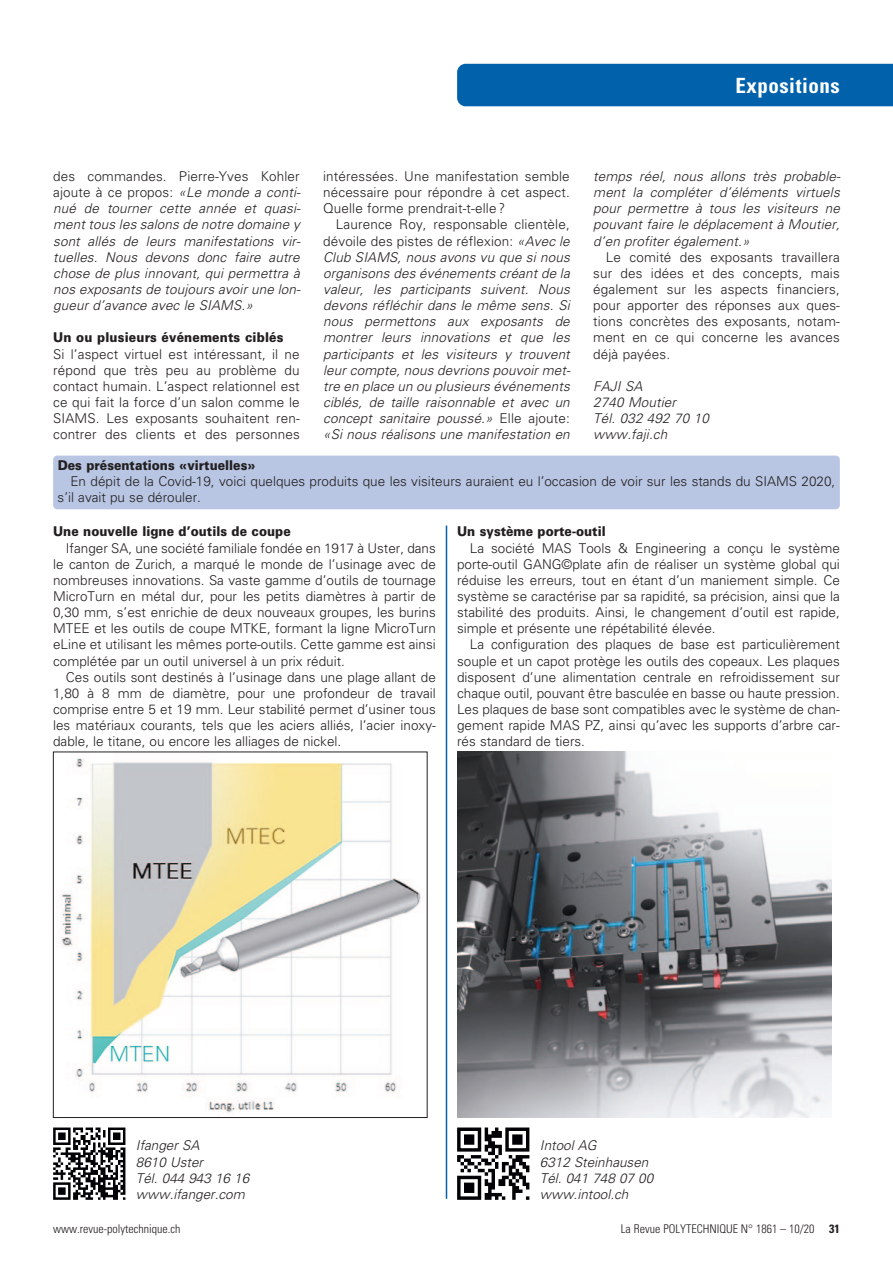
<style>
.page{position:relative;width:893px;height:1263px;background:#fff}
.page>*{position:absolute;margin:0;border:0;box-sizing:border-box;transform-origin:0 0}
.t1{font:700 condensed 21px "Univers";letter-spacing:.025em;color:#fff}
.t2{font:300 13.5px/16.2px "Univers";color:#231f20;text-align:justify}
.t3{font:italic 300 13.5px/16.2px "Univers";letter-spacing:.01em;color:#231f20;text-align:justify}
.t4{font:900 13.5px "Univers";color:#231f20;scale:.9 1}
.t5{font:300 condensed 12px "Univers";color:#231f20}
.s1{font-style:normal}
.s2{font-weight:700}
</style>
<div class="page">
<div style="left:457px;top:64px;width:436px;height:42px;background:#0161ab"></div>
<div style="left:53px;top:456px;width:787px;height:53px;background:#b8c6e3;border-radius:4px"></div>
<img style="left:61px;top:757px;width:361px;height:356px">
<div style="left:53px;top:752px;width:374px;height:366px;border:1px solid #231f20"></div>
<svg style="left:53px;top:1127px;width:72px;height:73px"></svg>
<img style="left:457px;top:752px;width:374px;height:366px">
<svg style="left:457px;top:1127px;width:72px;height:73px"></svg>
<hr style="left:446px;top:525px;width:1px;height:674px;background:#0161ab">
<h1 class="t1" style="left:735px;top:78px;width:106px">Expositions</h1>
<p class="t3" style="left:53px;top:169px;width:249px"><span class="s1">des commandes. Pierre-Yves Kohler ajoute à ce propos:</span> «Le monde a conti&shy;nué de tourner cette année et quasi&shy;ment tous les salons de notre domaine y sont allés de leurs manifestations vir&shy;tuelles. Nous devons donc faire autre chose de plus innovant, qui permettra à nos exposants de toujours avoir une lon&shy;gueur d’avance avec le SIAMS.»</p>
<p class="t4" style="left:53px;top:333px;width:257px">Un ou plusieurs événements ciblés</p>
<p class="t2" style="left:53px;top:347px;width:248px">Si l’aspect virtuel est intéressant, il ne répond que très peu au problème du contact humain. L’aspect relationnel est ce qui fait la force d’un salon comme le SIAMS. Les exposants souhaitent ren&shy;contrer des clients et des personnes</p>
<p class="t2" style="left:323px;top:169px;width:248px">intéressées. Une manifestation semble nécessaire pour répondre à cet aspect.<br>Quelle forme prendrait-t-elle ?</p>
<p class="t3" style="left:323px;top:218px;width:249px;text-indent:13px"><span class="s1">Laurence Roy, responsable clientèle, dévoile des pistes de réflexion:</span> «Avec le Club SIAMS, nous avons vu que si nous organisons des événements créant de la valeur, les participants suivent. Nous devons réfléchir dans le même sens. Si nous permettons aux exposants de montrer leurs innovations et que les participants et les visiteurs y trouvent leur compte, nous devrions pouvoir met&shy;tre en place un ou plusieurs événements ciblés, de taille raisonnable et avec un concept sanitaire poussé.» <span class="s1">Elle ajoute: </span>«Si nous réalisons une manifestation en</p>
<p class="t3" style="left:593px;top:169px;width:249px">temps réel, nous allons très probable&shy;ment la compléter d’éléments virtuels pour permettre à tous les visiteurs ne pouvant faire le déplacement à Moutier, d’en profiter également.»</p>
<p class="t2" style="left:593px;top:250px;width:248px;text-indent:13px">Le comité des exposants travaillera sur des idées et des concepts, mais également sur les aspects financiers, pour apporter des réponses aux ques&shy;tions concrètes des exposants, notam&shy;ment en ce qui concerne les avances déjà payées.</p>
<p class="t3" style="left:593px;top:379px;width:117px;text-align:left">FAJI SA<br>2740 Moutier<br>Tél. 032 492 70 10 www.faji.ch</p>
<p class="t4" style="left:58px;top:460px;width:221px">Des présentations «virtuelles»</p>
<p class="t2" style="left:58px;top:474px;width:779px;text-indent:13px">En dépit de la Covid-19, voici quelques produits que les visiteurs auraient eu l’occasion de voir sur les stands du SIAMS 2020, s’il avait pu se dérouler.</p>
<p class="t4" style="left:53px;top:527px;width:265px">Une nouvelle ligne d’outils de coupe</p>
<p class="t2" style="left:53px;top:541px;width:384px;text-indent:13px">Ifanger SA, une société familiale fondée en 1917 à Uster, dans le canton de Zurich, a marqué le monde de l’usinage avec de nombreuses innovations. Sa vaste gamme d’outils de tournage MicroTurn en métal dur, pour les petits diamètres à partir de 0,30 mm, s’est enrichie de deux nouveaux groupes, les burins MTEE et les outils de coupe MTKE, formant la ligne MicroTurn eLine et utilisant les mêmes porte-outils. Cette gamme est ainsi complétée par un outil universel à un prix réduit.</p>
<p class="t2" style="left:53px;top:670px;width:384px;text-indent:13px">Ces outils sont destinés à l’usinage dans une plage allant de 1,80 à 8 mm de diamètre, pour une profondeur de travail comprise entre 5 et 19 mm. Leur stabilité permet d’usiner tous les matériaux courants, tels que les aciers alliés, l’acier inoxy&shy;dable, le titane, ou encore les alliages de nickel.</p>
<p class="t4" style="left:457px;top:527px;width:167px">Un système porte-outil</p>
<p class="t2" style="left:457px;top:541px;width:384px;text-indent:13px">La société MAS Tools &amp; Engineering a conçu le système porte-outil GANG©plate afin de réaliser un système global qui réduise les erreurs, tout en étant d’un maniement simple. Ce système se caractérise par sa rapidité, sa précision, ainsi que la stabilité des produits. Ainsi, le changement d’outil est rapide, simple et présente une répétabilité élevée.</p>
<p class="t2" style="left:457px;top:638px;width:384px;text-indent:13px">La configuration des plaques de base est particulièrement souple et un capot protège les outils des copeaux. Les plaques disposent d’une alimentation centrale en refroidissement sur chaque outil, pouvant être basculée en basse ou haute pression.<br>Les plaques de base sont compatibles avec le système de chan&shy;gement rapide MAS PZ, ainsi qu’avec les supports d’arbre car&shy;rés standard de tiers.</p>
<p class="t3" style="left:136px;top:1139px;width:115px;text-align:left">Ifanger SA<br>8610 Uster<br>Tél. 044 943 16 16 www.ifanger.com</p>
<p class="t3" style="left:540px;top:1139px;width:115px;text-align:left">Intool AG<br>6312 Steinhausen<br>Tél. 041 748 07 00 www.intool.ch</p>
<p class="t5" style="left:53px;top:1225px;width:129px">www.revue-polytechnique.ch</p>
<p class="t5" style="left:621px;top:1225px;width:220px">La Revue POLYTECHNIQUE N° 1861 – 10/20 <span class="s2">31</span></p>
</div>
